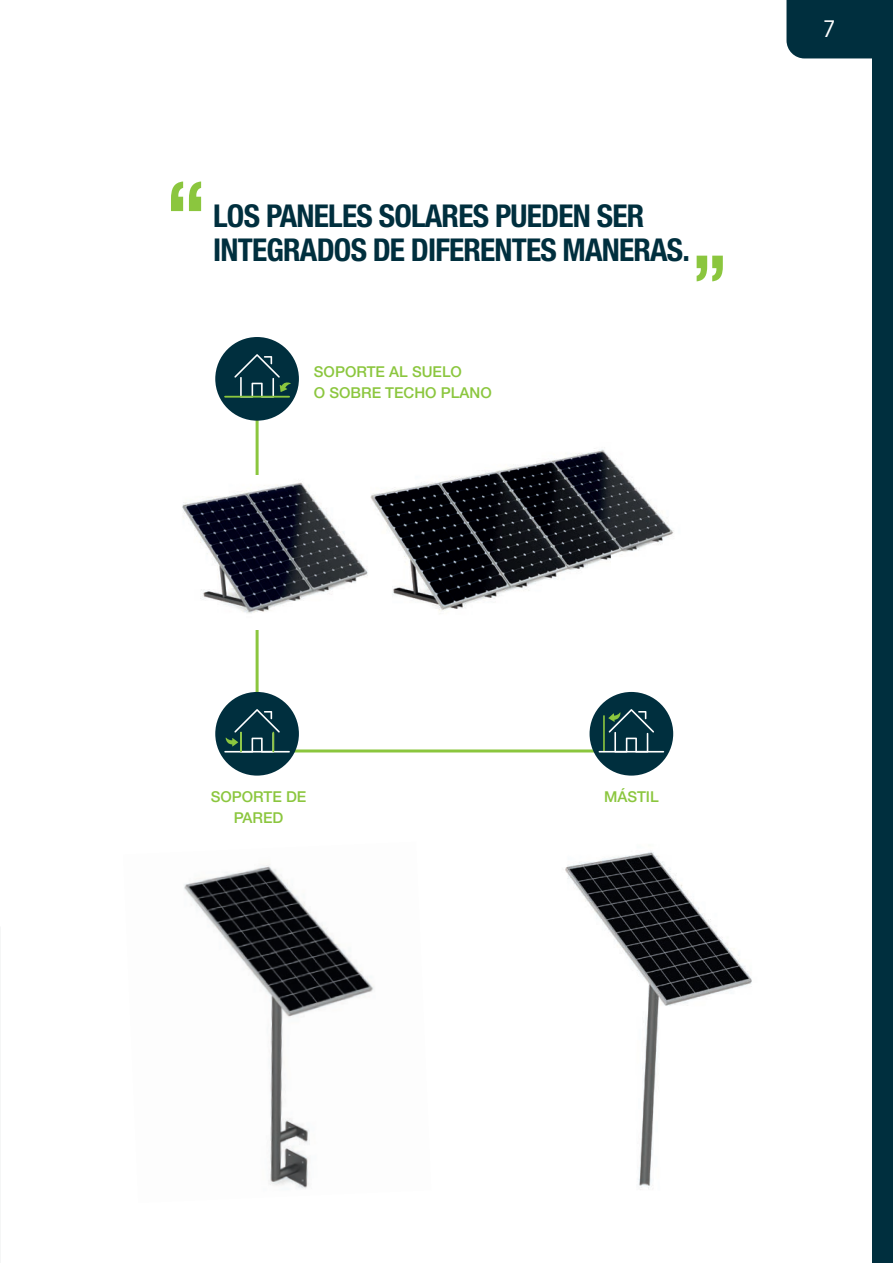
<style>
.page{position:relative;width:893px;height:1263px;background:#fff}
.page>*{position:absolute;margin:0;border:0;box-sizing:border-box;transform-origin:0 0}
.t1{font:700 condensed 92.1px "Helvetica Neue LT Std";color:#8bc63e}
.t2{font:700 condensed 80.1px "Helvetica Neue LT Std";color:#8bc63e}
.t3{font:700 condensed 31.5px "Helvetica Neue LT Std";letter-spacing:-.025em;color:#002f3e}
.t4{font:22.5px "ITC Avant Garde Std";color:#fff}
.TXT_legende_FR{font:500 15px/21px "Helvetica Neue LT Pro";color:#8bc63e}
</style>
<div class="page">
<svg style="left:255px;top:363px;width:377px;height:391px"></svg>
<img style="left:565px;top:851px;width:187px;height:339px">
<div style="left:590px;top:692px;width:83px;height:84px;background:#002f3e;border-radius:50%"></div>
<hr style="left:603px;top:716px;width:2px;height:35px;background:#8bc63e">
<svg style="left:608px;top:709px;width:46px;height:42px"></svg>
<hr style="left:599px;top:751px;width:64px;height:1px;background:#fff">
<img style="left:182px;top:475px;width:199px;height:155px">
<img style="left:184px;top:864px;width:190px;height:325px">
<div style="left:215px;top:692px;width:84px;height:84px;background:#002f3e;border-radius:50%"></div>
<hr style="left:225px;top:751px;width:64px;height:1px;background:#fff">
<svg style="left:225px;top:709px;width:55px;height:43px"></svg>
<img style="left:371px;top:443px;width:303px;height:178px">
<div style="left:215px;top:337px;width:84px;height:84px;background:#002f3e;border-radius:50%"></div>
<hr style="left:225px;top:396px;width:64px;height:2px;background:#8bc63e">
<svg style="left:234px;top:354px;width:57px;height:44px"></svg>
<div style="left:872px;top:0;width:21px;height:1263px;background:#002f3e"></div>
<div style="left:786px;top:0;width:86px;height:58px;background:#002f3e"></div>
<p class="t1" style="left:165px;top:159px;width:44px">“</p>
<p class="t3" style="left:213px;top:196px;width:433px">LOS PANELES SOLARES PUEDEN SER</p>
<p class="t3" style="left:213px;top:231px;width:478px">INTEGRADOS DE DIFERENTES MANERAS.</p>
<p class="t2" style="left:691px;top:191px;width:39px">„</p>
<p class="TXT_legende_FR" style="left:314px;top:361px;width:179px">SOPORTE AL SUELO<br>O SOBRE TECHO PLANO</p>
<p class="t4" style="left:823px;top:15px;width:14px">7</p>
<p class="TXT_legende_FR" style="left:211px;top:786px;width:97px">SOPORTE DE</p>
<p class="TXT_legende_FR" style="left:604px;top:786px;width:56px">MÁSTIL</p>
<p class="TXT_legende_FR" style="left:234px;top:807px;width:51px">PARED</p>
</div>
